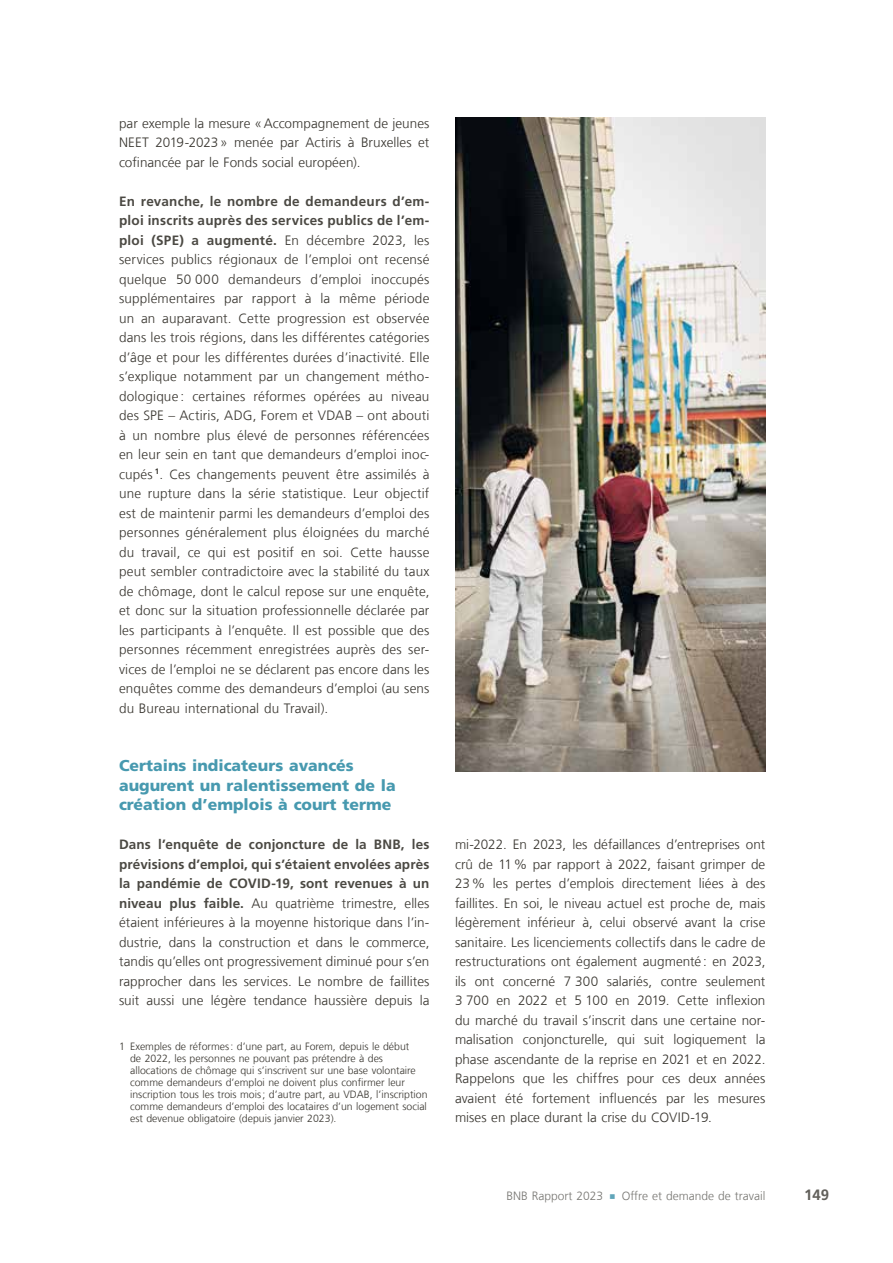
<style>
.page{position:relative;width:893px;height:1263px;background:#fff}
.page>*{position:absolute;margin:0;border:0;box-sizing:border-box;transform-origin:0 0}
.Title_T1E{font:900 15.75px/19.5px "Frutiger LT Com";color:#4799af}
.t1{font:700 15px "Frutiger LT Com";color:#62605b}
.Text{font:300 13.5px/19.5px "Frutiger LT Com";letter-spacing:.005em;color:#38352f;text-align:justify}
.t2{font:300 12px "Frutiger LT Com";color:#777672}
.Footnotes__num_auto{font:300 10.5px/12px "Frutiger LT Com";color:#38352f}
.s1{font-weight:700;color:#4b4943}
.s2{color:#60a5b9}
</style>
<div class="page">
<img style="left:455px;top:118px;width:310px;height:653px">
<p class="Text" style="left:119px;top:113px;width:312px">par exemple la mesure «Accompagnement de jeunes NEET 2019-2023» menée par Actiris à Bruxelles et cofinancée par le Fonds social européen).</p>
<p class="Text" style="left:119px;top:191px;width:312px"><span class="s1">En revanche, le nombre de demandeurs d’em&shy;ploi inscrits auprès des services publics de l’em&shy;ploi (SPE) a augmenté.</span> En décembre 2023, les services publics régionaux de l’emploi ont recensé quelque 50 000 demandeurs d’emploi inoccupés supplémentaires par rapport à la même période un an auparavant. Cette progression est observée dans les trois régions, dans les différentes catégories d’âge et pour les différentes durées d’inactivité. Elle s’explique notamment par un changement métho&shy;dologique : certaines réformes opérées au niveau des SPE – Actiris, ADG, Forem et VDAB – ont abouti à un nombre plus élevé de personnes référencées en leur sein en tant que demandeurs d’emploi inoc&shy;cupés <sup>1</sup>. Ces changements peuvent être assimilés à une rupture dans la série statistique. Leur objectif est de maintenir parmi les demandeurs d’emploi des personnes généralement plus éloignées du marché du travail, ce qui est positif en soi. Cette hausse peut sembler contradictoire avec la stabilité du taux de chômage, dont le calcul repose sur une enquête, et donc sur la situation professionnelle déclarée par les participants à l’enquête. Il est possible que des personnes récemment enregistrées auprès des ser&shy;vices de l’emploi ne se déclarent pas encore dans les enquêtes comme des demandeurs d’emploi (au sens du Bureau international du Travail).</p>
<p class="Title_T1E" style="left:119px;top:756px;width:278px">Certains indicateurs avancés augurent un ralentissement de la création d’emplois à court terme</p>
<p class="Text" style="left:119px;top:834px;width:312px"><span class="s1">Dans l’enquête de conjoncture de la BNB, les prévisions d’emploi, qui s’étaient envolées après la pandémie de COVID-19, sont revenues à un niveau plus faible.</span> Au quatrième trimestre, elles étaient inférieures à la moyenne historique dans l’in&shy;dustrie, dans la construction et dans le commerce, tandis qu’elles ont progressivement diminué pour s’en rapprocher dans les services. Le nombre de faillites suit aussi une légère tendance haussière depuis la</p>
<p class="Footnotes__num_auto" style="left:130px;top:1040px;width:299px;text-indent:-11px">1 Exemples de réformes: d’une part, au Forem, depuis le début<br>de 2022, les personnes ne pouvant pas prétendre à des allocations de chômage qui s’inscrivent sur une base volontaire comme demandeurs d’emploi ne doivent plus confirmer leur inscription tous les trois mois; d’autre part, au VDAB, l’inscription comme demandeurs d’emploi des locataires d’un logement social est devenue obligatoire (depuis janvier 2023).</p>
<p class="Text" style="left:455px;top:834px;width:312px">mi-2022. En 2023, les défaillances d’entreprises ont crû de 11% par rapport à 2022, faisant grimper de 23% les pertes d’emplois directement liées à des faillites. En soi, le niveau actuel est proche de, mais légèrement inférieur à, celui observé avant la crise sanitaire. Les licenciements collectifs dans le cadre de restructurations ont également augmenté : en 2023, ils ont concerné 7 300 salariés, contre seulement 3 700 en 2022 et 5 100 en 2019. Cette inflexion du marché du travail s’inscrit dans une certaine nor&shy;malisation conjoncturelle, qui suit logiquement la phase ascendante de la reprise en 2021 et en 2022.<br>Rappelons que les chiffres pour ces deux années avaient été fortement influencés par les mesures mises en place durant la crise du COVID-19.</p>
<p class="t2" style="left:506px;top:1188px;width:260px">BNB Rapport 2023 <span class="s2">○</span> Offre et demande de travail</p>
<p class="t1" style="left:804px;top:1186px;width:27px">149</p>
</div>
